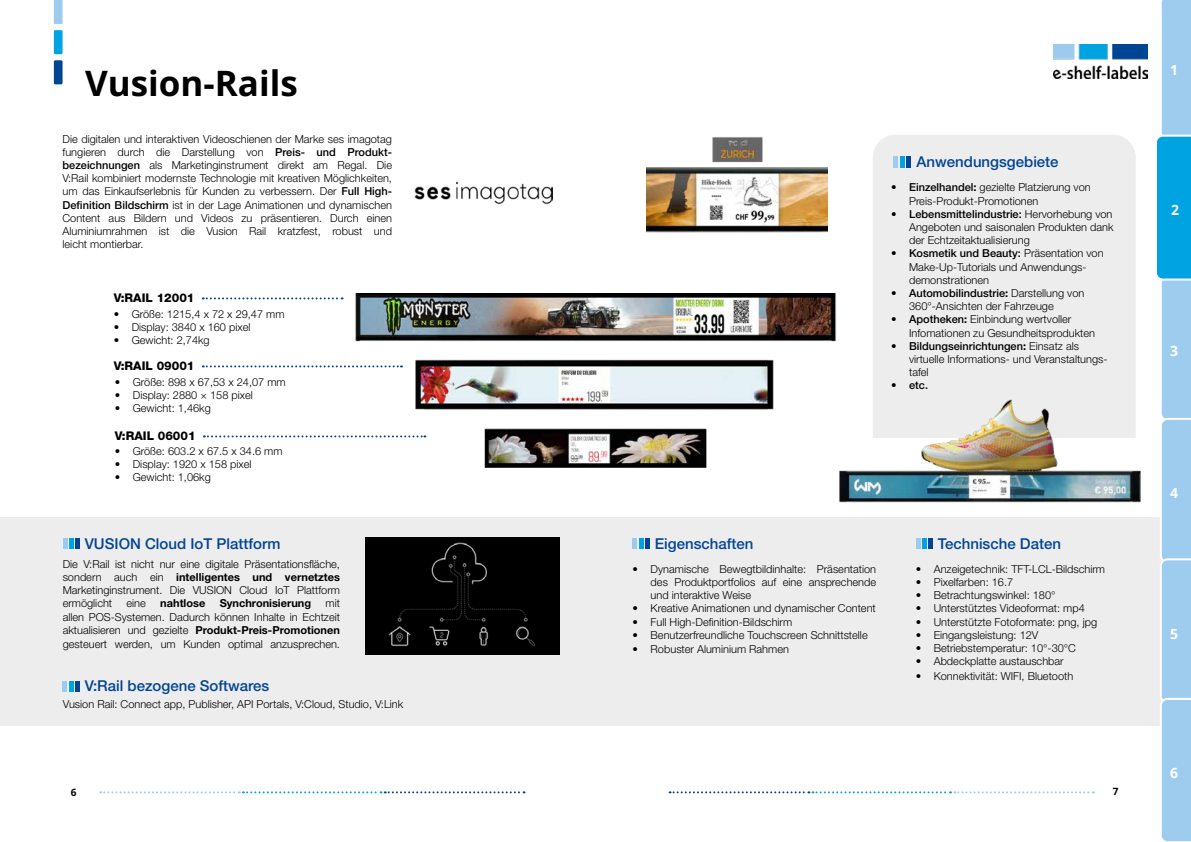
<style>
.page{position:relative;width:1191px;height:842px;background:#fff}
.page>*{position:absolute;margin:0;border:0;box-sizing:border-box;transform-origin:0 0}
.t1{font:700 35px "Open Sans";color:#000}
.t2{font:500 15px "Helvetica Neue LT Std";color:#014593}
.t3{font:700 14px "Open Sans";color:#fff}
.t4{font:800 12px "Helvetica Neue LT Std";color:#000}
.t5{font:300 11px/13.2px "Helvetica Neue LT Std";color:#000;text-align:justify}
.t6{font:700 11px "Helvetica Neue LT Std";color:#000}
.t7{font:500 11px "Helvetica Neue LT Std";color:#000}
.t8{font:700 10px "Open Sans";color:#000}
.s1{font-weight:500}
.s2{font-weight:700}
</style>
<div class="page">
<svg style="left:100px;top:791px;width:424px;height:2px"></svg>
<img style="left:1053px;top:45px;width:94px;height:33px">
<div style="left:54px;top:30px;width:9px;height:24px;background:#00a3e2"></div>
<svg style="left:54px;top:0;width:9px;height:24px"></svg>
<div style="left:54px;top:60px;width:9px;height:24px;background:#014593"></div>
<svg style="left:669px;top:791px;width:424px;height:2px"></svg>
<div style="left:0;top:517px;width:1191px;height:209px;background:#eeedee"></div>
<img style="left:415px;top:359px;width:359px;height:51px">
<img style="left:355px;top:293px;width:481px;height:49px">
<svg style="left:203px;top:297px;width:139px;height:2px"></svg>
<svg style="left:203px;top:365px;width:199px;height:2px"></svg>
<svg style="left:204px;top:435px;width:221px;height:2px"></svg>
<img style="left:365px;top:538px;width:194px;height:116px">
<img style="left:415px;top:181px;width:137px;height:24px">
<hr style="left:63px;top:538px;width:4px;height:11px;background:#9dcbee">
<div style="left:69px;top:538px;width:5px;height:11px;background:#00a3e2"></div>
<div style="left:75px;top:538px;width:5px;height:11px;background:#014593"></div>
<hr style="left:63px;top:681px;width:4px;height:10px;background:#9dcbee">
<hr style="left:69px;top:681px;width:4px;height:10px;background:#00a3e2">
<div style="left:75px;top:681px;width:5px;height:10px;background:#014593"></div>
<img style="left:457px;top:408px;width:276px;height:60px">
<div style="left:632px;top:538px;width:5px;height:11px;background:#9dcbee"></div>
<hr style="left:639px;top:538px;width:4px;height:11px;background:#00a3e2">
<div style="left:645px;top:538px;width:5px;height:11px;background:#014593"></div>
<div style="left:873px;top:135px;width:262px;height:334px;background:#eeedee;border-radius:23px"></div>
<div style="left:893px;top:156px;width:5px;height:11px;background:#9dcbee"></div>
<hr style="left:900px;top:156px;width:4px;height:11px;background:#00a3e2">
<hr style="left:906px;top:156px;width:4px;height:11px;background:#014593">
<img style="left:647px;top:137px;width:180px;height:96px">
<div style="left:915px;top:538px;width:5px;height:11px;background:#9dcbee"></div>
<hr style="left:922px;top:538px;width:4px;height:11px;background:#00a3e2">
<hr style="left:928px;top:538px;width:4px;height:11px;background:#014593">
<img style="left:839px;top:397px;width:302px;height:106px">
<svg style="left:1157px;top:0;width:34px;height:842px;background:#8fcbee"></svg>
<h1 class="t1" style="left:85px;top:59px;width:214px">Vusion-Rails</h1>
<p class="t5" style="left:63px;top:132px;width:331px">Die digitalen und interaktiven Videoschienen der Marke ses imagotag fungieren durch die Darstellung von <span class="s1">Preis- und Produkt&shy;bezeichnungen</span> als Marketinginstrument direkt am Regal. Die V:Rail kombiniert modernste Technologie mit kreativen Möglichkeiten, um das Einkaufserlebnis für Kunden zu verbessern. Der <span class="s1">Full High-Definition Bildschirm</span> ist in der Lage Animationen und dynamischen Content aus Bildern und Videos zu präsentieren. Durch einen Aluminiumrahmen ist die Vusion Rail kratzfest, robust und leicht montierbar.</p>
<p class="t4" style="left:114px;top:291px;width:82px">V:RAIL 12001</p>
<p class="t5" style="left:114px;top:307px;width:172px">• Größe: 1215,4 x 72 x 29,47 mm</p>
<p class="t5" style="left:114px;top:320px;width:138px">• Display: 3840 x 160 pixel</p>
<p class="t5" style="left:114px;top:333px;width:98px">• Gewicht: 2,74kg</p>
<p class="t4" style="left:114px;top:359px;width:82px">V:RAIL 09001</p>
<p class="t5" style="left:115px;top:375px;width:172px">• Größe: 898 x 67,53 x 24,07 mm</p>
<p class="t5" style="left:115px;top:388px;width:140px">• Display: 2880 × 158 pixel</p>
<p class="t5" style="left:115px;top:401px;width:98px">• Gewicht: 1,46kg</p>
<p class="t4" style="left:115px;top:429px;width:82px">V:RAIL 06001</p>
<p class="t5" style="left:115px;top:444px;width:169px">• Größe: 603.2 x 67.5 x 34.6 mm</p>
<p class="t5" style="left:115px;top:457px;width:138px">• Display: 1920 x 158 pixel</p>
<p class="t5" style="left:115px;top:470px;width:98px">• Gewicht: 1,06kg</p>
<h2 class="t2" style="left:85px;top:534px;width:197px">VUSION Cloud IoT Plattform</h2>
<p class="t5" style="left:63px;top:557px;width:279px">Die V:Rail ist nicht nur eine digitale Präsentationsfläche, sondern auch ein <span class="s2">intelligentes und vernetztes </span>Marketinginstrument. Die VUSION Cloud IoT Plattform ermöglicht</p>
<p class="t5" style="left:127px;top:597px;width:21px">eine</p>
<p class="t6" style="left:160px;top:597px;width:47px">nahtlose</p>
<p class="t6" style="left:220px;top:597px;width:93px">Synchronisierung</p>
<p class="t5" style="left:63px;top:597px;width:279px;text-indent:263px">mit allen POS-Systemen. Dadurch können Inhalte in Echtzeit aktualisieren und gezielte <span class="s2">Produkt-Preis-Promotionen</span></p>
<p class="t5" style="left:63px;top:637px;width:279px">gesteuert werden, um Kunden optimal anzusprechen.</p>
<h2 class="t2" style="left:85px;top:677px;width:186px">V:Rail bezogene Softwares</h2>
<p class="t5" style="left:63px;top:697px;width:342px">Vusion Rail: Connect app, Publisher, API Portals, V:Cloud, Studio, V:Link</p>
<h2 class="t2" style="left:916px;top:153px;width:143px">Anwendungsgebiete</h2>
<p class="t5" style="left:909px;top:181px;width:183px;text-indent:-18px"><span class="s1">• Einzelhandel</span><span class="s2">:</span> gezielte Platzierung von<br>Preis-Produkt-Promotionen</p>
<p class="t5" style="left:909px;top:207px;width:206px;text-indent:-18px"><span class="s1">• Lebensmittelindustrie:</span> Hervorhebung von Angeboten und saisonalen Produkten dank der Echtzeitaktualisierung</p>
<p class="t5" style="left:909px;top:247px;width:196px;text-align:left;text-indent:-18px"><span class="s1">• Kosmetik und Beauty:</span> Präsentation von<br>Make-Up-Tutorials und Anwendungs&shy;demonstrationen</p>
<p class="t5" style="left:909px;top:286px;width:177px;text-indent:-18px"><span class="s1">• Automobilindustrie</span><span class="s2">:</span> Darstellung von<br>360°-Ansichten der Fahrzeuge</p>
<p class="t5" style="left:909px;top:313px;width:187px;text-indent:-18px"><span class="s1">• Apotheken</span><span class="s2">:</span> Einbindung wertvoller<br>Infomationen zu Gesundheitsprodukten</p>
<p class="t5" style="left:909px;top:339px;width:200px;text-align:left;text-indent:-18px"><span class="s1">• Bildungseinrichtungen</span><span class="s2">:</span> Einsatz als virtuelle Informations- und Veranstaltungs&shy;tafel</p>
<p class="t7" style="left:891px;top:379px;width:38px">• etc.</p>
<h2 class="t2" style="left:655px;top:534px;width:100px">Eigenschaften</h2>
<p class="t5" style="left:650px;top:562px;width:227px;text-indent:-18px">• Dynamische Bewegtbildinhalte: Präsentation des Produktportfolios auf eine ansprechende und interaktive Weise</p>
<p class="t5" style="left:632px;top:602px;width:245px">• Kreative Animationen und dynamischer Content</p>
<p class="t5" style="left:632px;top:615px;width:161px">• Full High-Definition-Bildschirm</p>
<p class="t5" style="left:632px;top:628px;width:237px">• Benutzerfreundliche Touchscreen Schnittstelle</p>
<p class="t5" style="left:632px;top:642px;width:158px">• Robuster Aluminium Rahmen</p>
<h2 class="t2" style="left:938px;top:534px;width:125px">Technische Daten</h2>
<p class="t5" style="left:915px;top:562px;width:191px">• Anzeigetechnik: TFT-LCL-Bildschirm</p>
<p class="t5" style="left:915px;top:575px;width:99px">• Pixelfarben: 16.7</p>
<p class="t5" style="left:915px;top:588px;width:141px">• Betrachtungswinkel: 180°</p>
<p class="t5" style="left:915px;top:602px;width:171px">• Unterstütztes Videoformat: mp4</p>
<p class="t5" style="left:915px;top:615px;width:183px">• Unterstützte Fotoformate: png, jpg</p>
<p class="t5" style="left:915px;top:628px;width:124px">• Eingangsleistung: 12V</p>
<p class="t5" style="left:915px;top:641px;width:162px">• Betriebstemperatur: 10°-30°C</p>
<p class="t5" style="left:915px;top:654px;width:149px">• Abdeckplatte austauschbar</p>
<p class="t5" style="left:915px;top:669px;width:159px">• Konnektivität: WIFI, Bluetooth</p>
<p class="t8" style="left:71px;top:785px;width:7px">6</p>
<p class="t8" style="left:1113px;top:785px;width:7px">7</p>
<p class="t3" style="left:1170px;top:60px;width:10px">1</p>
<p class="t3" style="left:1171px;top:200px;width:10px">2</p>
<p class="t3" style="left:1170px;top:341px;width:10px">3</p>
<p class="t3" style="left:1170px;top:483px;width:10px">4</p>
<p class="t3" style="left:1170px;top:624px;width:10px">5</p>
<p class="t3" style="left:1170px;top:763px;width:10px">6</p>
</div>
